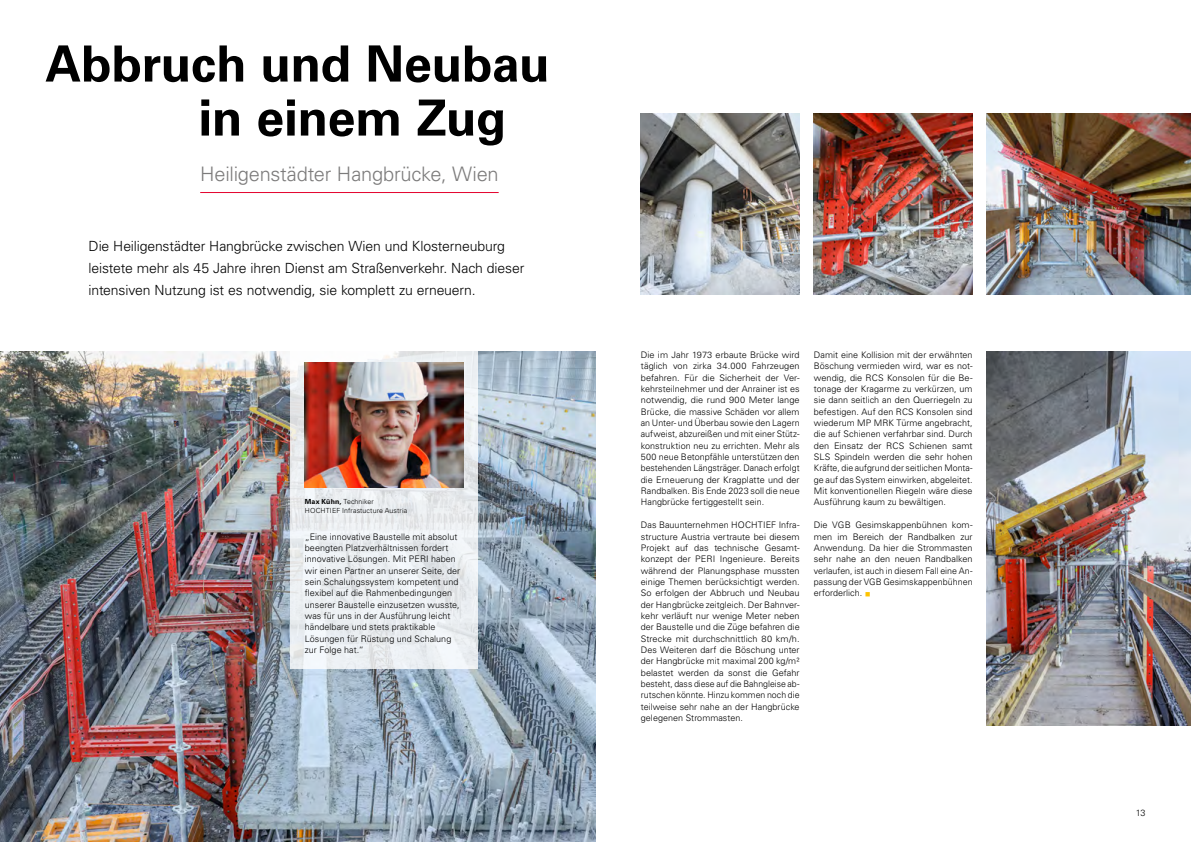
<style>
.page{position:relative;width:1191px;height:842px;background:#fff}
.page>*{position:absolute;margin:0;border:0;box-sizing:border-box;transform-origin:0 0}
.t1{font:700 50px/54px "Univers LTCYR 65";letter-spacing:-.01em;color:#000}
.t2{font:300 20px "Univers LTCYR 45";letter-spacing:-.01em;color:#7c7b7b}
.t3{font:300 14px/22px "Univers LTCYR 45";letter-spacing:-.01em;color:#000}
.t4{font:300 9px/11.3px "Univers LTCYR 45";letter-spacing:.005em;color:#000;text-align:justify}
.t5{font:300 7px/8.5px "Univers LTCYR 45";letter-spacing:.015em;color:#000}
.s1{font-family:"Univers LTCYR 65";font-weight:700}
.s2{font-family:"Arial Unicode MS";font-weight:400;font-size:10px;color:#fdc300}
</style>
<div class="page">
<img style="left:0;top:351px;width:595px;height:491px">
<img style="left:986px;top:351px;width:205px;height:375px">
<img style="left:641px;top:113px;width:158px;height:182px">
<img style="left:814px;top:113px;width:158px;height:182px">
<img style="left:986px;top:113px;width:205px;height:182px">
<svg style="left:291px;top:351px;width:187px;height:318px;fill:#eceff2"></svg>
<img style="left:305px;top:363px;width:158px;height:125px">
<hr style="left:200px;top:192px;width:298px;height:1px;background:#e4032e">
<h1 class="t1" style="left:198px;top:34px;width:353px;text-indent:-153px">Abbruch und Neubau in einem Zug</h1>
<h2 class="t2" style="left:200px;top:161px;width:300px">Heiligenstädter Hangbrücke, Wien</h2>
<h3 class="t3" style="left:89px;top:234px;width:437px">Die Heiligenstädter Hangbrücke zwischen Wien und Klosterneuburg leistete mehr als 45 Jahre ihren Dienst am Straßenverkehr. Nach dieser intensiven Nutzung ist es notwendig, sie komplett zu erneuern.</h3>
<p class="t5" style="left:305px;top:497px;width:104px"><span class="s1">Max Kühn,</span> Techniker<br>HOCHTIEF Infrastucture Austria</p>
<p class="t4" style="left:305px;top:530px;width:157px;text-align:left">„Eine innovative Baustelle mit absolut beengten Platzverhältnissen fordert innovative Lösungen. Mit PERI haben wir einen Partner an unserer Seite, der sein Schalungssystem kompetent und flexibel auf die Rahmenbedingungen unserer Baustelle einzusetzen wusste, was für uns in der Ausführung leicht händelbare und stets praktikable Lösungen für Rüstung und Schalung zur Folge hat.“</p>
<p class="t4" style="left:641px;top:349px;width:160px">Die im Jahr 1973 erbaute Brücke wird täglich von zirka 34.000 Fahrzeugen befahren. Für die Sicherheit der Ver&shy;kehrsteilnehmer und der Anrainer ist es notwendig, die rund 900 Meter lange Brücke, die massive Schäden vor allem an Unter- und Überbau sowie den Lagern aufweist, abzureißen und mit einer Stütz&shy;konstruktion neu zu errichten. Mehr als 500 neue Betonpfähle unterstützen den bestehenden Längsträger. Danach erfolgt die Erneuerung der Kragplatte und der Randbalken. Bis Ende 2023 soll die neue Hangbrücke fertiggestellt sein.</p>
<p class="t4" style="left:641px;top:519px;width:160px">Das Bauunternehmen HOCHTIEF Infra&shy;structure Austria vertraute bei diesem Projekt auf das technische Gesamt&shy;konzept der PERI Ingenieure. Bereits während der Planungsphase mussten einige Themen berücksichtigt werden.<br>So erfolgen der Abbruch und Neubau der Hangbrücke zeitgleich. Der Bahnver&shy;kehr verläuft nur wenige Meter neben der Baustelle und die Züge befahren die Strecke mit durchschnittlich 80 km/h.<br>Des Weiteren darf die Böschung unter der Hangbrücke mit maximal 200 kg/m² belastet werden da sonst die Gefahr besteht, dass diese auf die Bahngleise ab&shy;rutschen könnte. Hinzu kommen noch die teilweise sehr nahe an der Hangbrücke gelegenen Strommasten.</p>
<p class="t4" style="left:814px;top:349px;width:160px">Damit eine Kollision mit der erwähnten Böschung vermieden wird, war es not&shy;wendig, die RCS Konsolen für die Be&shy;tonage der Kragarme zu verkürzen, um sie dann seitlich an den Querriegeln zu befestigen. Auf den RCS Konsolen sind wiederum MP MRK Türme angebracht, die auf Schienen verfahrbar sind. Durch den Einsatz der RCS Schienen samt SLS Spindeln werden die sehr hohen Kräfte, die aufgrund der seitlichen Monta&shy;ge auf das System einwirken, abgeleitet.<br>Mit konventionellen Riegeln wäre diese Ausführung kaum zu bewältigen.</p>
<p class="t4" style="left:814px;top:519px;width:160px">Die VGB Gesimskappenbühnen kom&shy;men im Bereich der Randbalken zur Anwendung. Da hier die Strommasten sehr nahe an den neuen Randbalken verlaufen, ist auch in diesem Fall eine An&shy;passung der VGB Gesimskappenbühnen erforderlich. <span class="s2">■</span></p>
<p class="t4" style="left:1136px;top:807px;width:11px">13</p>
</div>
